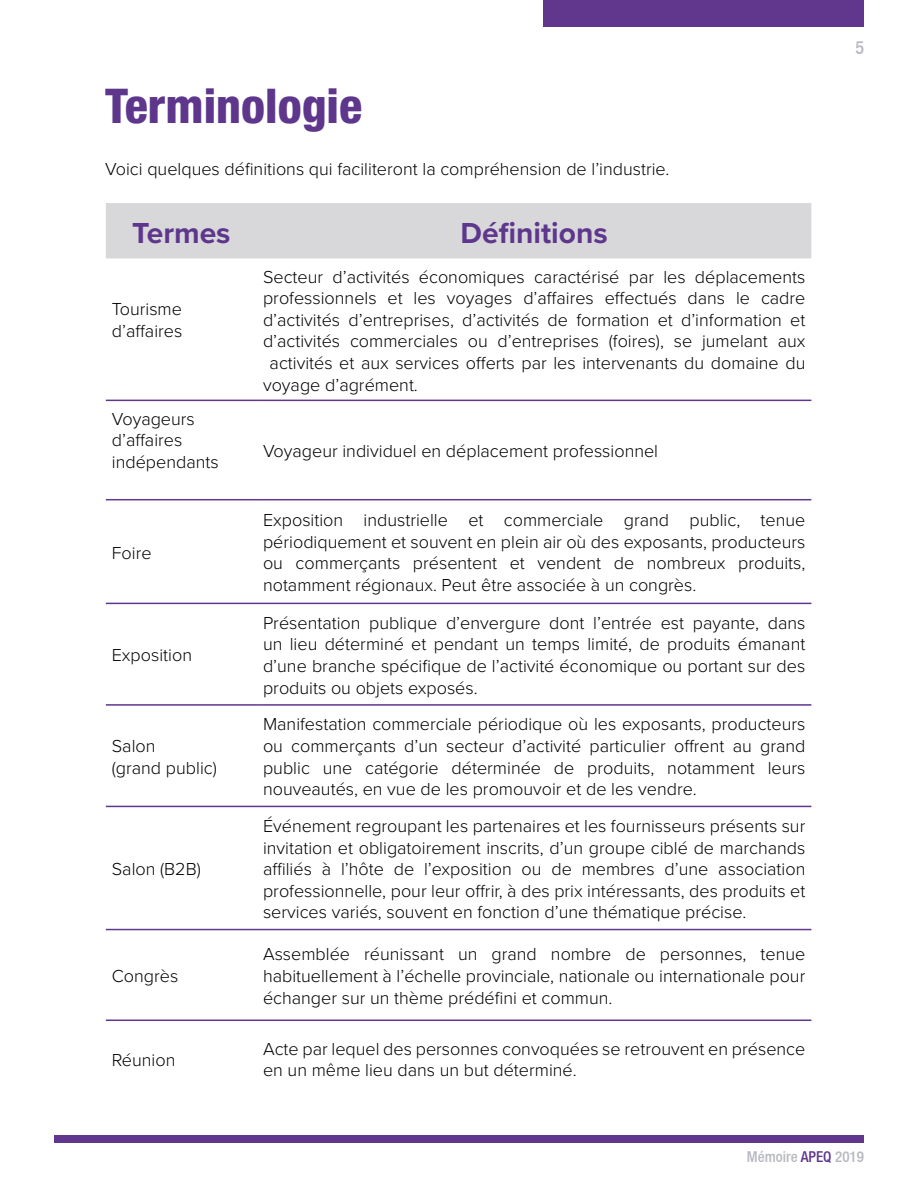
<style>
.page{position:relative;width:918px;height:1188px;background:#fff}
.page>*{position:absolute;margin:0;border:0;box-sizing:border-box;transform-origin:0 0}
.t1{font:800 condensed 48px "Helvetica Neue";color:#5e378d}
.t2{font:700 30px "Proxima Nova";color:#5e378d}
.t3{font:300 18px/21.6px "Proxima Nova";color:#000;text-align:justify}
.t4{font:500 condensed 18px "Helvetica Neue";color:#b8b9c0}
.t5{font:500 condensed 15px "Helvetica Neue";color:#b8b9c0}
.s1{color:#5f378d}
</style>
<div class="page">
<div style="left:54px;top:1135px;width:810px;height:8px;background:#60378d"></div>
<div style="left:543px;top:0;width:321px;height:27px;background:#60378d"></div>
<div style="left:106px;top:203px;width:705px;height:55px;background:#d8d8da"></div>
<hr style="left:106px;top:400px;width:151px;height:1px;background:#60378d">
<hr style="left:257px;top:400px;width:554px;height:1px;background:#60378d">
<hr style="left:106px;top:499px;width:151px;height:1px;background:#60378d">
<hr style="left:257px;top:499px;width:554px;height:1px;background:#60378d">
<hr style="left:106px;top:603px;width:151px;height:1px;background:#60378d">
<hr style="left:257px;top:603px;width:554px;height:1px;background:#60378d">
<hr style="left:106px;top:704px;width:151px;height:2px;background:#60378d">
<hr style="left:257px;top:704px;width:554px;height:2px;background:#60378d">
<hr style="left:106px;top:806px;width:151px;height:1px;background:#60378d">
<hr style="left:257px;top:806px;width:554px;height:1px;background:#60378d">
<hr style="left:106px;top:929px;width:151px;height:1px;background:#60378d">
<hr style="left:257px;top:929px;width:554px;height:1px;background:#60378d">
<hr style="left:106px;top:1020px;width:151px;height:1px;background:#60378d">
<hr style="left:257px;top:1020px;width:554px;height:1px;background:#60378d">
<h1 class="t1" style="left:105px;top:76px;width:258px">Terminologie</h1>
<p class="t3" style="left:105px;top:157px;width:566px">Voici quelques définitions qui faciliteront la compréhension de l’industrie.</p>
<h2 class="t2" style="left:132px;top:210px;width:100px">Termes</h2>
<h2 class="t2" style="left:461px;top:210px;width:149px">Définitions</h2>
<p class="t3" style="left:112px;top:297px;width:72px">Tourisme d’affaires</p>
<p class="t3" style="left:112px;top:407px;width:108px;text-align:left">Voyageurs d’affaires indépendants</p>
<p class="t3" style="left:112px;top:541px;width:41px">Foire</p>
<p class="t3" style="left:112px;top:643px;width:82px">Exposition</p>
<p class="t3" style="left:112px;top:734px;width:107px">Salon<br>(grand public)</p>
<p class="t3" style="left:112px;top:857px;width:91px">Salon (B2B)</p>
<p class="t3" style="left:112px;top:964px;width:68px">Congrès</p>
<p class="t3" style="left:263px;top:265px;width:544px">Secteur d’activités économiques caractérisé par les déplacements</p>
<p class="t3" style="left:263px;top:286px;width:544px">professionnels et les voyages d’affaires effectués dans le cadre</p>
<p class="t3" style="left:263px;top:308px;width:544px">d’activités d’entreprises, d’activités de formation et d’information et</p>
<p class="t3" style="left:263px;top:330px;width:544px">d’activités commerciales ou d’entreprises (foires), se jumelant aux</p>
<p class="t3" style="left:270px;top:351px;width:537px">activités et aux services offerts par les intervenants du domaine du</p>
<p class="t3" style="left:263px;top:373px;width:156px">voyage d’agrément.</p>
<p class="t3" style="left:263px;top:439px;width:397px">Voyageur individuel en déplacement professionnel</p>
<p class="t3" style="left:263px;top:508px;width:544px">Exposition industrielle et commerciale grand public, tenue périodiquement et souvent en plein air où des exposants, producteurs ou commerçants présentent et vendent de nombreux produits, notamment régionaux. Peut être associée à un congrès.</p>
<p class="t3" style="left:263px;top:611px;width:544px">Présentation publique d’envergure dont l’entrée est payante, dans un lieu déterminé et pendant un temps limité, de produits émanant d’une branche spécifique de l’activité économique ou portant sur des produits ou objets exposés.</p>
<p class="t3" style="left:263px;top:713px;width:544px">Manifestation commerciale périodique où les exposants, producteurs ou commerçants d’un secteur d’activité particulier offrent au grand public une catégorie déterminée de produits, notamment leurs nouveautés, en vue de les promouvoir et de les vendre.</p>
<p class="t3" style="left:263px;top:814px;width:544px">Événement regroupant les partenaires et les fournisseurs présents sur invitation et obligatoirement inscrits, d’un groupe ciblé de marchands affiliés à l’hôte de l’exposition ou de membres d’une association professionnelle, pour leur offrir, à des prix intéressants, des produits et services variés, souvent en fonction d’une thématique précise.</p>
<p class="t3" style="left:263px;top:943px;width:544px">Assemblée réunissant un grand nombre de personnes, tenue habituellement à l’échelle provinciale, nationale ou internationale pour échanger sur un thème prédéfini et commun.</p>
<p class="t3" style="left:112px;top:1048px;width:65px">Réunion</p>
<p class="t3" style="left:263px;top:1037px;width:544px">Acte par lequel des personnes convoquées se retrouvent en présence en un même lieu dans un but déterminé.</p>
<p class="t4" style="left:855px;top:37px;width:10px">5</p>
<p class="t5" style="left:747px;top:1148px;width:119px">Mémoire <span class="s1">APEQ</span> 2019</p>
</div>
